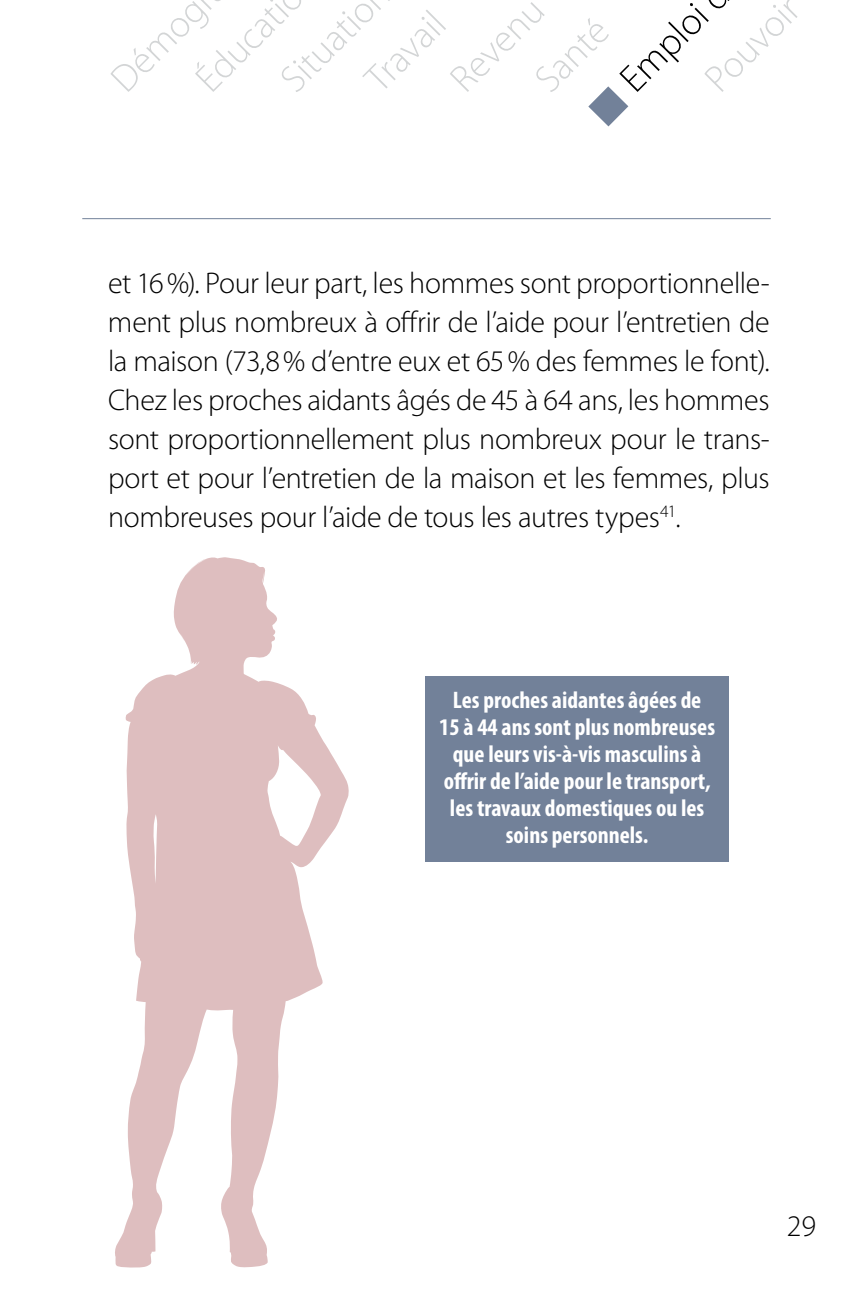
<style>
.page{position:relative;width:864px;height:1296px;background:#fff}
.page>*{position:absolute;margin:0;border:0;box-sizing:border-box;transform-origin:0 0}
.t1{font:300 38.4px "Myriad Pro";color:#d3d5d6}
.t2{font:300 38.4px "Myriad Pro";color:#000}
.t3{font:300 30px/39px "Myriad Pro";letter-spacing:-.015em;color:#000;text-align:justify}
.t4{font:700 condensed 24px/27px "Myriad Pro";color:#fff;text-align:center}
</style>
<div class="page">
<div style="left:425px;top:676px;width:304px;height:186px;background:#728199"></div>
<svg style="left:115px;top:557px;width:234px;height:711px;fill:#debebf"></svg>
<svg style="left:588px;top:86px;width:40px;height:40px"></svg>
<hr style="left:82px;top:218px;width:689px;height:1px;background:#728199">
<p class="t1" style="left:186px;top:69px;width:135px;rotate:-45deg">Éducatio</p>
<p class="t1" style="left:101px;top:69px;width:129px;rotate:-45deg">Démogr</p>
<p class="t1" style="left:271px;top:69px;width:117px;rotate:-45deg">Situatio</p>
<p class="t1" style="left:355px;top:69px;width:97px;rotate:-45deg">Travail</p>
<p class="t1" style="left:440px;top:69px;width:116px;rotate:-45deg">Revenu</p>
<p class="t1" style="left:525px;top:69px;width:87px;rotate:-45deg">Santé</p>
<p class="t1" style="left:695px;top:69px;width:117px;rotate:-45deg">Pouvoir</p>
<p class="t2" style="left:610px;top:69px;width:109px;rotate:-45deg">Emploi</p>
<p class="t3" style="left:108px;top:263px;width:663px">et 16%). Pour leur part, les hommes sont proportionnelle&shy;ment plus nombreux à offrir de l’aide pour l’entretien de la maison (73,8% d’entre eux et 65% des femmes le font).<br>Chez les proches aidants âgés de 45 à 64 ans, les hommes sont proportionnellement plus nombreux pour le trans&shy;port et pour l’entretien de la maison et les femmes, plus nombreuses pour l’aide de tous les autres types<sup>41</sup>.</p>
<p class="t4" style="left:439px;top:686px;width:277px">Les proches aidantes âgées de<br>15 à 44 ans sont plus nombreuses que leurs vis-à-vis masculins à offrir de l’aide pour le transport, les travaux domestiques ou les soins personnels.</p>
<p class="t3" style="left:787px;top:1207px;width:31px">29</p>
</div>
